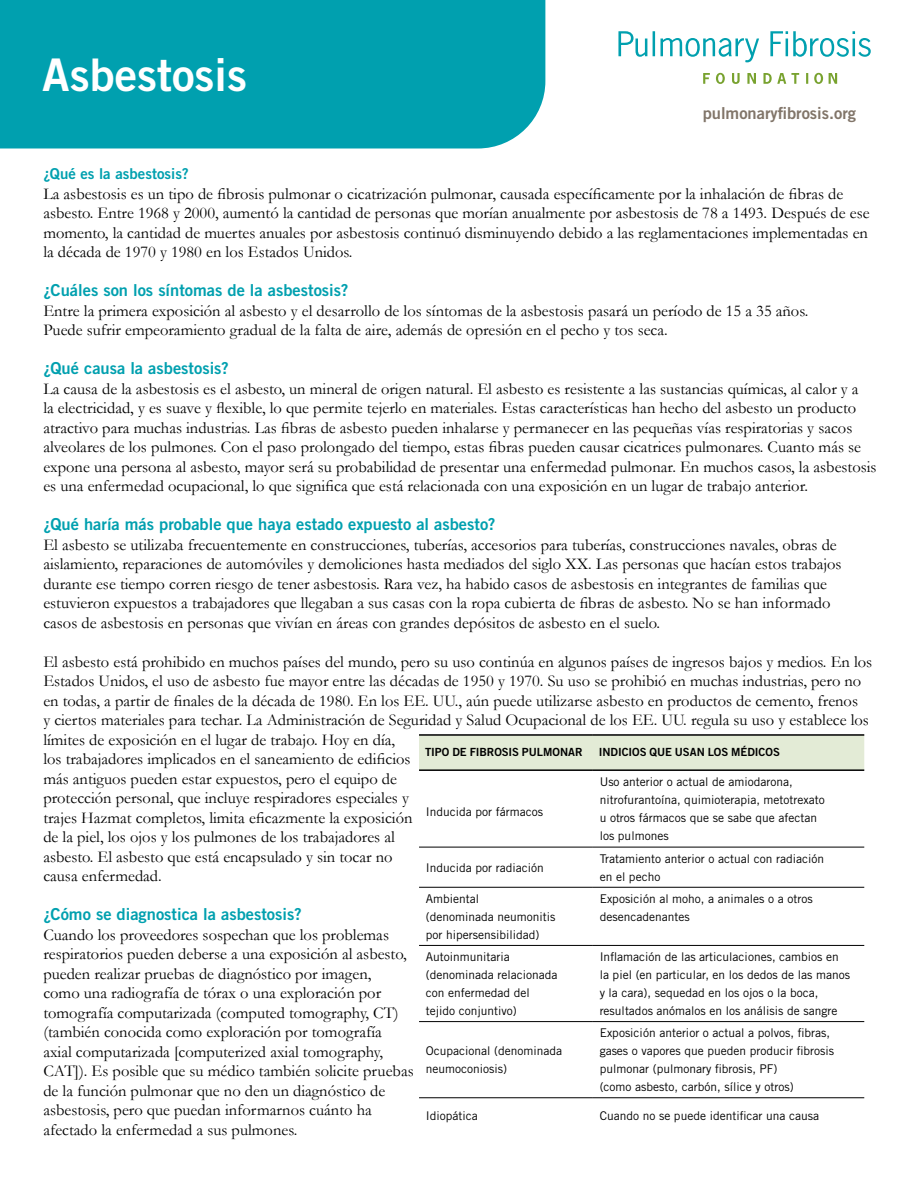
<style>
.page{position:relative;width:918px;height:1188px;background:#fff}
.page>*{position:absolute;margin:0;border:0;box-sizing:border-box;transform-origin:0 0}
.t1{font:45px "Trade Gothic LT Std Bd 2";color:#fff}
.t2{font:16.5px/19.5px "Garamond";color:#000}
.t3{font:16.5px "Trade Gothic LT Std Bd 2";color:#00a0af}
.t4{font:16.5px "Trade Gothic LT Std Bd 2";color:#817569}
.t5{font:15px "Trade Gothic LT Std Bd 2";color:#00a0af}
.t6{font:12px/18px "Trade Gothic LT Std";color:#000}
.t7{font:11.25px "Trade Gothic LT Std Bd 2";letter-spacing:-.005em;color:#000}
</style>
<div class="page">
<div style="left:0;top:0;width:545px;height:148px;background:#00a0af"></div>
<svg style="left:703px;top:73px;width:134px;height:11px"></svg>
<svg style="left:618px;top:31px;width:253px;height:31px"></svg>
<div style="left:419px;top:736px;width:445px;height:33px;background:#e3ebd6"></div>
<hr style="left:419px;top:769px;width:174px;height:2px;background:#000">
<hr style="left:593px;top:769px;width:271px;height:2px;background:#000">
<hr style="left:419px;top:734px;width:174px;height:2px;background:#000">
<hr style="left:593px;top:734px;width:271px;height:2px;background:#000">
<hr style="left:419px;top:1097px;width:174px;height:1px;background:#000">
<hr style="left:593px;top:1097px;width:271px;height:1px;background:#000">
<hr style="left:419px;top:1021px;width:174px;height:1px;background:#000">
<hr style="left:593px;top:1021px;width:271px;height:1px;background:#000">
<hr style="left:419px;top:945px;width:174px;height:1px;background:#000">
<hr style="left:593px;top:945px;width:271px;height:1px;background:#000">
<hr style="left:419px;top:887px;width:174px;height:1px;background:#000">
<hr style="left:593px;top:887px;width:271px;height:1px;background:#000">
<hr style="left:419px;top:847px;width:174px;height:1px;background:#000">
<hr style="left:593px;top:847px;width:271px;height:1px;background:#000">
<h1 class="t1" style="left:42px;top:47px;width:206px">Asbestosis</h1>
<p class="t4" style="left:703px;top:103px;width:155px">pulmonaryfibrosis.org</p>
<p class="t5" style="left:43px;top:165px;width:147px">¿Qué es la asbestosis?</p>
<p class="t2" style="left:43px;top:183px;width:828px">La asbestosis es un tipo de fibrosis pulmonar o cicatrización pulmonar, causada específicamente por la inhalación de fibras de asbesto. Entre 1968 y 2000, aumentó la cantidad de personas que morían anualmente por asbestosis de 78 a 1493. Después de ese momento, la cantidad de muertes anuales por asbestosis continuó disminuyendo debido a las reglamentaciones implementadas en la década de 1970 y 1980 en los Estados Unidos.</p>
<p class="t3" style="left:43px;top:280px;width:307px">¿Cuáles son los síntomas de la asbestosis?</p>
<p class="t2" style="left:43px;top:300px;width:767px">Entre la primera exposición al asbesto y el desarrollo de los síntomas de la asbestosis pasará un período de 15 a 35 años.<br>Puede sufrir empeoramiento gradual de la falta de aire, además de opresión en el pecho y tos seca.</p>
<p class="t3" style="left:43px;top:358px;width:187px">¿Qué causa la asbestosis?</p>
<p class="t2" style="left:43px;top:378px;width:835px">La causa de la asbestosis es el asbesto, un mineral de origen natural. El asbesto es resistente a las sustancias químicas, al calor y a<br>la electricidad, y es suave y flexible, lo que permite tejerlo en materiales. Estas características han hecho del asbesto un producto atractivo para muchas industrias. Las fibras de asbesto pueden inhalarse y permanecer en las pequeñas vías respiratorias y sacos alveolares de los pulmones. Con el paso prolongado del tiempo, estas fibras pueden causar cicatrices pulmonares. Cuanto más se expone una persona al asbesto, mayor será su probabilidad de presentar una enfermedad pulmonar. En muchos casos, la asbestosis es una enfermedad ocupacional, lo que significa que está relacionada con una exposición en un lugar de trabajo anterior.</p>
<p class="t3" style="left:43px;top:514px;width:454px">¿Qué haría más probable que haya estado expuesto al asbesto?</p>
<p class="t2" style="left:43px;top:535px;width:800px">El asbesto se utilizaba frecuentemente en construcciones, tuberías, accesorios para tuberías, construcciones navales, obras de aislamiento, reparaciones de automóviles y demoliciones hasta mediados del siglo XX. Las personas que hacían estos trabajos durante ese tiempo corren riesgo de tener asbestosis. Rara vez, ha habido casos de asbestosis en integrantes de familias que estuvieron expuestos a trabajadores que llegaban a sus casas con la ropa cubierta de fibras de asbesto. No se han informado casos de asbestosis en personas que vivían en áreas con grandes depósitos de asbesto en el suelo.</p>
<p class="t2" style="left:43px;top:652px;width:830px">El asbesto está prohibido en muchos países del mundo, pero su uso continúa en algunos países de ingresos bajos y medios. En los Estados Unidos, el uso de asbesto fue mayor entre las décadas de 1950 y 1970. Su uso se prohibió en muchas industrias, pero no en todas, a partir de finales de la década de 1980. En los EE. UU., aún puede utilizarse asbesto en productos de cemento, frenos<br>y ciertos materiales para techar. La Administración de Seguridad y Salud Ocupacional de los EE. UU. regula su uso y establece los límites de exposición en el lugar de trabajo. Hoy en día,<br>los trabajadores implicados en el saneamiento de edificios<br>más antiguos pueden estar expuestos, pero el equipo de<br>protección personal, que incluye respiradores especiales y<br>trajes Hazmat completos, limita eficazmente la exposición<br>de la piel, los ojos y los pulmones de los trabajadores al<br>asbesto. El asbesto que está encapsulado y sin tocar no<br>causa enfermedad.</p>
<p class="t3" style="left:43px;top:904px;width:260px">¿Cómo se diagnostica la asbestosis?</p>
<p class="t2" style="left:43px;top:925px;width:372px">Cuando los proveedores sospechan que los problemas respiratorios pueden deberse a una exposición al asbesto, pueden realizar pruebas de diagnóstico por imagen,<br>como una radiografía de tórax o una exploración por tomografía computarizada (computed tomography, CT) (también conocida como exploración por tomografía axial computarizada [computerized axial tomography, CAT]). Es posible que su médico también solicite pruebas de la función pulmonar que no den un diagnóstico de asbestosis, pero que puedan informarnos cuánto ha afectado la enfermedad a sus pulmones.</p>
<p class="t7" style="left:425px;top:745px;width:159px">TIPO DE FIBROSIS PULMONAR</p>
<p class="t7" style="left:599px;top:745px;width:183px">INDICIOS QUE USAN LOS MÉDICOS</p>
<p class="t6" style="left:600px;top:773px;width:227px">Uso anterior o actual de amiodarona, nitrofurantoína, quimioterapia, metotrexato u otros fármacos que se sabe que afectan los pulmones</p>
<p class="t6" style="left:426px;top:802px;width:119px">Inducida por fármacos</p>
<p class="t6" style="left:426px;top:858px;width:120px">Inducida por radiación</p>
<p class="t6" style="left:600px;top:849px;width:226px">Tratamiento anterior o actual con radiación en el pecho</p>
<p class="t6" style="left:426px;top:889px;width:131px">Ambiental<br>(denominada neumonitis por hipersensibilidad)</p>
<p class="t6" style="left:600px;top:889px;width:215px">Exposición al moho, a animales o a otros desencadenantes</p>
<p class="t6" style="left:426px;top:947px;width:133px">Autoinmunitaria (denominada relacionada con enfermedad del tejido conjuntivo)</p>
<p class="t6" style="left:600px;top:947px;width:252px">Inflamación de las articulaciones, cambios en la piel (en particular, en los dedos de las manos y la cara), sequedad en los ojos o la boca, resultados anómalos en los análisis de sangre</p>
<p class="t6" style="left:426px;top:1042px;width:138px">Ocupacional (denominada neumoconiosis)</p>
<p class="t6" style="left:600px;top:1024px;width:236px">Exposición anterior o actual a polvos, fibras, gases o vapores que pueden producir fibrosis pulmonar (pulmonary fibrosis, PF)<br>(como asbesto, carbón, sílice y otros)</p>
<p class="t6" style="left:426px;top:1107px;width:54px">Idiopática</p>
<p class="t6" style="left:600px;top:1107px;width:221px">Cuando no se puede identificar una causa</p>
</div>
